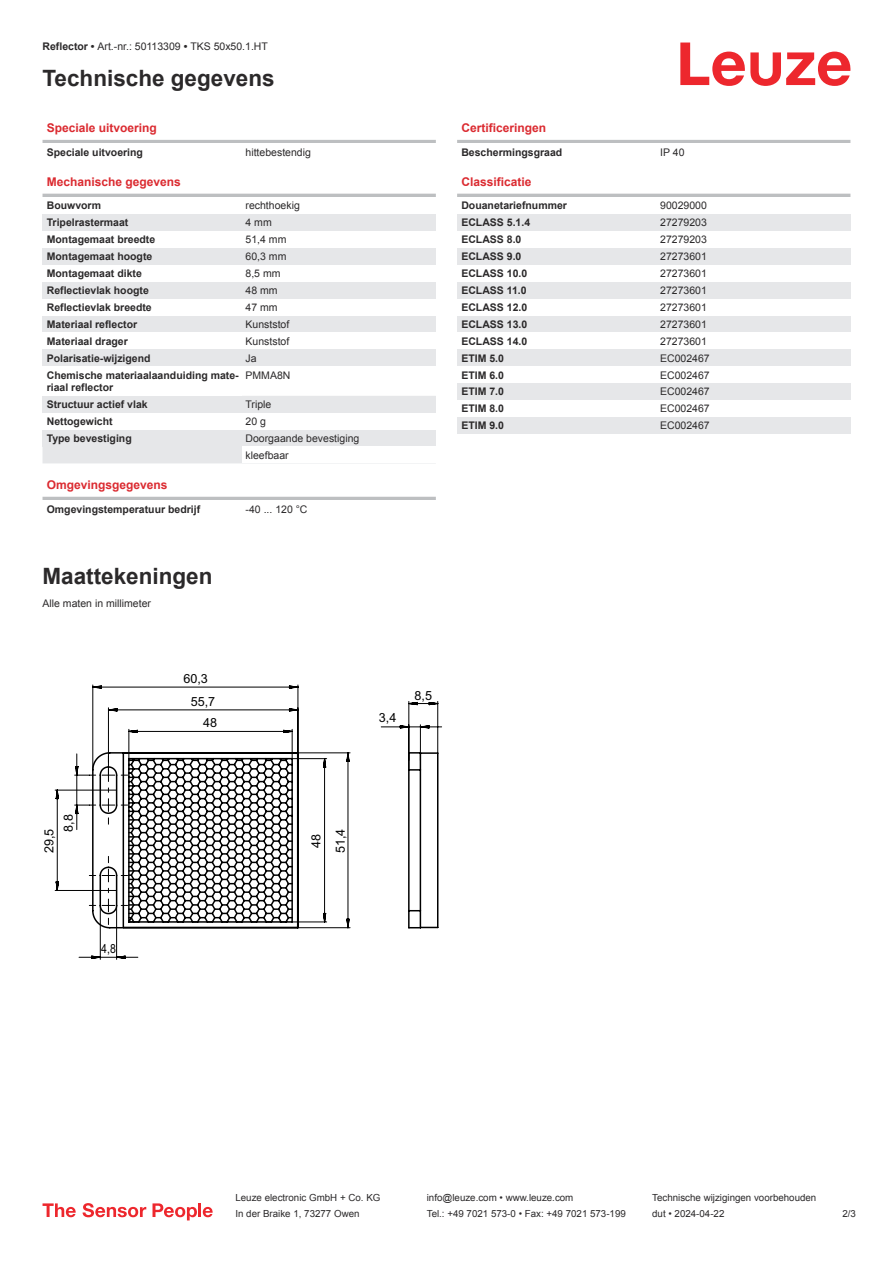
<style>
.page{position:relative;width:893px;height:1263px;background:#fff}
.page>*{position:absolute;margin:0;border:0;box-sizing:border-box;transform-origin:0 0}
.t1{font:700 22.5px "Arial";color:#2b292a}
.t2{font:12.6px/21.5px "Arial";color:#000;text-align:right}
.t3{font:12.6px "Arial";color:#000;scale:.84 1}
.t4{font:700 12px "Arial";color:#db2a30}
.t5{font:700 10.5px/12.6px "Arial";color:#2b292a}
.t6{font:10.5px/17px "Arial";color:#2b292a}
.t7{font:9.75px "Arial";color:#2b292a}
.s1{font-weight:700}
</style>
<div class="page">
<svg style="left:680px;top:43px;width:170px;height:43px"></svg>
<div style="left:43px;top:446px;width:199px;height:17px;background:#e6e7e9"></div>
<hr style="left:43px;top:140px;width:393px;height:3px;background:#bdbfc1">
<hr style="left:43px;top:194px;width:393px;height:3px;background:#bdbfc1">
<div style="left:43px;top:214px;width:199px;height:17px;background:#e6e7e9"></div>
<div style="left:242px;top:214px;width:194px;height:17px;background:#e6e7e9"></div>
<div style="left:43px;top:248px;width:199px;height:17px;background:#e6e7e9"></div>
<div style="left:242px;top:248px;width:194px;height:17px;background:#e6e7e9"></div>
<div style="left:43px;top:282px;width:199px;height:17px;background:#e6e7e9"></div>
<div style="left:242px;top:282px;width:194px;height:17px;background:#e6e7e9"></div>
<div style="left:43px;top:316px;width:199px;height:16px;background:#e6e7e9"></div>
<div style="left:242px;top:316px;width:194px;height:16px;background:#e6e7e9"></div>
<div style="left:43px;top:349px;width:199px;height:17px;background:#e6e7e9"></div>
<div style="left:242px;top:349px;width:194px;height:17px;background:#e6e7e9"></div>
<div style="left:43px;top:396px;width:199px;height:17px;background:#e6e7e9"></div>
<div style="left:242px;top:396px;width:194px;height:17px;background:#e6e7e9"></div>
<div style="left:43px;top:430px;width:199px;height:16px;background:#e6e7e9"></div>
<div style="left:242px;top:430px;width:194px;height:16px;background:#e6e7e9"></div>
<hr style="left:43px;top:497px;width:393px;height:3px;background:#bdbfc1">
<hr style="left:457px;top:140px;width:393px;height:3px;background:#bdbfc1">
<hr style="left:457px;top:194px;width:393px;height:3px;background:#bdbfc1">
<div style="left:457px;top:214px;width:200px;height:17px;background:#e6e7e9"></div>
<div style="left:657px;top:214px;width:193px;height:17px;background:#e6e7e9"></div>
<div style="left:457px;top:248px;width:200px;height:17px;background:#e6e7e9"></div>
<div style="left:657px;top:248px;width:193px;height:17px;background:#e6e7e9"></div>
<div style="left:457px;top:282px;width:200px;height:17px;background:#e6e7e9"></div>
<div style="left:657px;top:282px;width:193px;height:17px;background:#e6e7e9"></div>
<div style="left:457px;top:316px;width:200px;height:16px;background:#e6e7e9"></div>
<div style="left:657px;top:316px;width:193px;height:16px;background:#e6e7e9"></div>
<div style="left:457px;top:349px;width:200px;height:17px;background:#e6e7e9"></div>
<div style="left:657px;top:349px;width:193px;height:17px;background:#e6e7e9"></div>
<div style="left:457px;top:383px;width:200px;height:17px;background:#e6e7e9"></div>
<div style="left:657px;top:383px;width:193px;height:17px;background:#e6e7e9"></div>
<div style="left:457px;top:417px;width:200px;height:17px;background:#e6e7e9"></div>
<div style="left:657px;top:417px;width:193px;height:17px;background:#e6e7e9"></div>
<svg style="left:43px;top:1203px;width:33px;height:14px"></svg>
<svg style="left:83px;top:1203px;width:63px;height:14px"></svg>
<svg style="left:153px;top:1203px;width:44px;height:17px"></svg>
<hr style="left:198px;top:1203px;width:3px;height:14px;background:#ed272d">
<svg style="left:203px;top:1207px;width:10px;height:10px"></svg>
<svg style="left:54px;top:684px;width:245px;height:276px"></svg>
<svg style="left:74px;top:685px;width:368px;height:243px"></svg>
<p class="t6" style="left:43px;top:39px;width:227px"><span class="s1">Reflector •</span> Art.-nr.: 50113309 <span class="s1">•</span> TKS 50x50.1.HT</p>
<h1 class="t1" style="left:43px;top:70px;width:234px">Technische gegevens</h1>
<p class="t4" style="left:47px;top:123px;width:112px">Speciale uitvoering</p>
<p class="t5" style="left:47px;top:147px;width:98px">Speciale uitvoering</p>
<p class="t6" style="left:246px;top:144px;width:67px">hittebestendig</p>
<p class="t4" style="left:47px;top:177px;width:136px">Mechanische gegevens</p>
<p class="t5" style="left:47px;top:200px;width:56px">Bouwvorm</p>
<p class="t6" style="left:246px;top:198px;width:56px">rechthoekig</p>
<p class="t5" style="left:47px;top:217px;width:83px">Tripelrastermaat</p>
<p class="t6" style="left:246px;top:215px;width:28px">4 mm</p>
<p class="t5" style="left:47px;top:234px;width:110px">Montagemaat breedte</p>
<p class="t6" style="left:246px;top:232px;width:42px">51,4 mm</p>
<p class="t5" style="left:47px;top:251px;width:107px">Montagemaat hoogte</p>
<p class="t6" style="left:246px;top:249px;width:42px">60,3 mm</p>
<p class="t5" style="left:47px;top:268px;width:97px">Montagemaat dikte</p>
<p class="t6" style="left:246px;top:266px;width:37px">8,5 mm</p>
<p class="t5" style="left:47px;top:285px;width:104px">Reflectievlak hoogte</p>
<p class="t6" style="left:246px;top:283px;width:34px">48 mm</p>
<p class="t5" style="left:47px;top:302px;width:107px">Reflectievlak breedte</p>
<p class="t6" style="left:246px;top:300px;width:34px">47 mm</p>
<p class="t5" style="left:47px;top:319px;width:92px">Materiaal reflector</p>
<p class="t6" style="left:246px;top:317px;width:45px">Kunststof</p>
<p class="t5" style="left:47px;top:336px;width:83px">Materiaal drager</p>
<p class="t6" style="left:246px;top:333px;width:45px">Kunststof</p>
<p class="t5" style="left:47px;top:353px;width:105px">Polarisatie-wijzigend</p>
<p class="t6" style="left:246px;top:350px;width:13px">Ja</p>
<p class="t5" style="left:47px;top:369px;width:193px">Chemische materiaalaanduiding mate&shy;riaal reflector</p>
<p class="t6" style="left:246px;top:367px;width:46px">PMMA8N</p>
<p class="t5" style="left:47px;top:399px;width:102px">Structuur actief vlak</p>
<p class="t6" style="left:246px;top:397px;width:27px">Triple</p>
<p class="t5" style="left:47px;top:416px;width:67px">Nettogewicht</p>
<p class="t6" style="left:246px;top:414px;width:22px">20 g</p>
<p class="t5" style="left:47px;top:433px;width:86px">Type bevestiging</p>
<p class="t6" style="left:246px;top:431px;width:115px">Doorgaande bevestiging kleefbaar</p>
<p class="t4" style="left:47px;top:480px;width:122px">Omgevingsgegevens</p>
<p class="t5" style="left:47px;top:503px;width:155px">Omgevingstemperatuur bedrijf</p>
<p class="t6" style="left:246px;top:501px;width:63px">-40 ... 120 °C</p>
<h1 class="t1" style="left:43px;top:568px;width:172px">Maattekeningen</h1>
<p class="t6" style="left:43px;top:596px;width:110px">Alle maten in millimeter</p>
<p class="t2" style="left:183px;top:669px;width:26px">60,3</p>
<p class="t2" style="left:191px;top:691px;width:28px">55,7<br>48</p>
<p class="t2" style="left:379px;top:708px;width:19px">3,4</p>
<p class="t2" style="left:415px;top:685px;width:19px">8,5</p>
<p class="t4" style="left:461px;top:123px;width:86px">Certificeringen</p>
<p class="t5" style="left:461px;top:147px;width:102px">Beschermingsgraad</p>
<p class="t6" style="left:660px;top:144px;width:26px">IP 40</p>
<p class="t4" style="left:461px;top:177px;width:72px">Classificatie</p>
<p class="t5" style="left:461px;top:200px;width:107px">Douanetariefnummer</p>
<p class="t6" style="left:660px;top:198px;width:48px">90029000</p>
<p class="t5" style="left:461px;top:217px;width:70px">ECLASS 5.1.4</p>
<p class="t6" style="left:660px;top:215px;width:48px">27279203</p>
<p class="t5" style="left:461px;top:234px;width:62px">ECLASS 8.0</p>
<p class="t6" style="left:660px;top:232px;width:48px">27279203</p>
<p class="t5" style="left:461px;top:251px;width:62px">ECLASS 9.0</p>
<p class="t6" style="left:660px;top:249px;width:48px">27273601</p>
<p class="t5" style="left:461px;top:268px;width:67px">ECLASS 10.0</p>
<p class="t6" style="left:660px;top:266px;width:48px">27273601</p>
<p class="t5" style="left:461px;top:285px;width:67px">ECLASS 11.0</p>
<p class="t6" style="left:660px;top:283px;width:48px">27273601</p>
<p class="t5" style="left:461px;top:302px;width:67px">ECLASS 12.0</p>
<p class="t6" style="left:660px;top:300px;width:48px">27273601</p>
<p class="t5" style="left:461px;top:319px;width:67px">ECLASS 13.0</p>
<p class="t6" style="left:660px;top:317px;width:48px">27273601</p>
<p class="t5" style="left:461px;top:336px;width:67px">ECLASS 14.0</p>
<p class="t6" style="left:660px;top:333px;width:48px">27273601</p>
<p class="t5" style="left:461px;top:353px;width:44px">ETIM 5.0</p>
<p class="t6" style="left:660px;top:350px;width:51px">EC002467</p>
<p class="t5" style="left:461px;top:369px;width:44px">ETIM 6.0</p>
<p class="t6" style="left:660px;top:367px;width:51px">EC002467</p>
<p class="t5" style="left:461px;top:386px;width:44px">ETIM 7.0</p>
<p class="t6" style="left:660px;top:384px;width:51px">EC002467</p>
<p class="t5" style="left:461px;top:403px;width:44px">ETIM 8.0</p>
<p class="t6" style="left:660px;top:401px;width:51px">EC002467</p>
<p class="t5" style="left:461px;top:420px;width:44px">ETIM 9.0</p>
<p class="t6" style="left:660px;top:418px;width:51px">EC002467</p>
<p class="t2" style="left:39px;top:853px;width:26px;rotate:-90deg">29,5</p>
<p class="t2" style="left:58px;top:832px;width:19px;rotate:-90deg">8,8</p>
<p class="t2" style="left:305px;top:853px;width:26px;line-height:24.2px;text-align:center;rotate:-90deg">48<br>51,4</p>
<p class="t3" style="left:101px;top:944px;width:19px">4,8</p>
<p class="t7" style="left:235px;top:1194px;width:146px">Leuze electronic GmbH + Co. KG</p>
<p class="t7" style="left:427px;top:1194px;width:148px">info@leuze.com • www.leuze.com</p>
<p class="t7" style="left:652px;top:1194px;width:166px">Technische wijzigingen voorbehouden</p>
<p class="t7" style="left:235px;top:1210px;width:126px">In der Braike 1, 73277 Owen</p>
<p class="t7" style="left:427px;top:1210px;width:201px">Tel.: +49 7021 573-0 • Fax: +49 7021 573-199</p>
<p class="t7" style="left:652px;top:1210px;width:74px">dut • 2024-04-22</p>
<p class="t7" style="left:842px;top:1210px;width:15px">2 /3</p>
</div>
